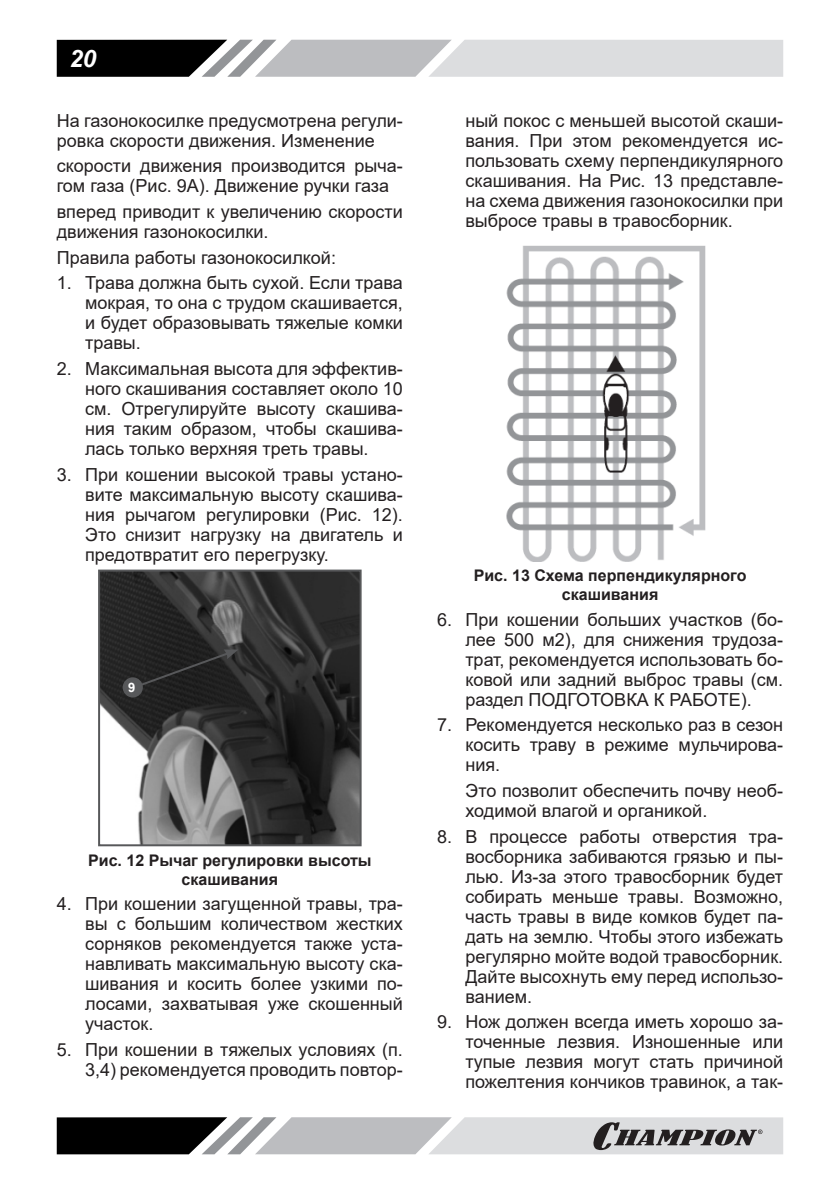
<style>
.page{position:relative;width:840px;height:1191px;background:#fff}
.page>*{position:absolute;margin:0;border:0;box-sizing:border-box;transform-origin:0 0}
.t1{font:italic 700 24px "Arial";color:#fff}
.Текст_список{font:18px/20px "Arial";color:#231f20;text-align:justify}
.Текст_основной{font:18px/20px "Arial";color:#231f20}
.РИСУНОК{font:700 16px/19.2px "Arial";color:#231f20;text-align:center}
.Заголовок_1{font:700 13px "Arial";color:#fff}
</style>
<div class="page">
<svg style="left:57px;top:40px;width:725px;height:37px;background:#a7a8a9"></svg>
<svg style="left:57px;top:1117px;width:725px;height:37px;background:#9c9c9e"></svg>
<img style="left:101px;top:572px;width:257px;height:271px">
<div style="left:98px;top:569px;width:263px;height:277px;border:2px solid #57585a"></div>
<svg style="left:136px;top:649px;width:102px;height:39px;background:#252525"></svg>
<div style="left:123px;top:677px;width:20px;height:20px;background:#57585a;border-radius:50%"></div>
<img style="left:506px;top:245px;width:200px;height:316px">
<h1 class="t1" style="left:70px;top:42px;width:28px">20</h1>
<p class="Текст_основной" style="left:57px;top:110px;width:347px">На газонокосилке предусмотрена регули&shy;ровка скорости движения. Изменение</p>
<p class="Текст_основной" style="left:57px;top:156px;width:347px">скорости движения производится рыча&shy;гом газа (Рис. 9A). Движение ручки газа</p>
<p class="Текст_основной" style="left:57px;top:201px;width:347px">вперед приводит к увеличению скорости движения газонокосилки.</p>
<p class="Текст_основной" style="left:57px;top:247px;width:281px">Правила работы газонокосилкой:</p>
<p class="Текст_список" style="left:85px;top:273px;width:319px;text-indent:-28px">1. Трава должна быть сухой. Если трава мокрая, то она с трудом скашивается, и будет образовывать тяжелые комки травы.</p>
<p class="Текст_список" style="left:85px;top:358px;width:319px;text-indent:-28px">2. Максимальная высота для эффектив&shy;ного скашивания составляет около 10 см. Отрегулируйте высоту скашива&shy;ния таким образом, чтобы скашива&shy;лась только верхняя треть травы.</p>
<p class="Текст_список" style="left:85px;top:464px;width:319px;text-indent:-28px">3. При кошении высокой травы устано&shy;вите максимальную высоту скашива&shy;ния рычагом регулировки (Рис. 12).<br>Это снизит нагрузку на двигатель и предотвратит его перегрузку.</p>
<p class="Заголовок_1" style="left:128px;top:678px;width:9px">9</p>
<p class="РИСУНОК" style="left:88px;top:850px;width:285px">Рис. 12 Рычаг регулировки высоты скашивания</p>
<p class="Текст_список" style="left:85px;top:894px;width:319px;text-indent:-28px">4. При кошении загущенной травы, тра&shy;вы с большим количеством жестких сорняков рекомендуется также уста&shy;навливать максимальную высоту ска&shy;шивания и косить более узкими по&shy;лосами, захватывая уже скошенный участок.</p>
<p class="Текст_список" style="left:57px;top:1039px;width:347px;text-align:right">5. При кошении в тяжелых условиях (п.<br>3,4) рекомендуется проводить повтор-</p>
<p class="Текст_список" style="left:465px;top:110px;width:319px">ный покос с меньшей высотой скаши&shy;вания. При этом рекомендуется ис&shy;пользовать схему перпендикулярного скашивания. На Рис. 13 представле&shy;на схема движения газонокосилки при выбросе травы в травосборник.</p>
<p class="РИСУНОК" style="left:473px;top:565px;width:274px">Рис. 13 Схема перпендикулярного скашивания</p>
<p class="Текст_список" style="left:465px;top:609px;width:319px;text-indent:-28px">6. При кошении больших участков (бо&shy;лее 500 м2), для снижения трудоза&shy;трат, рекомендуется использовать бо&shy;ковой или задний выброс травы (см. раздел ПОДГОТОВКА К РАБОТЕ).</p>
<p class="Текст_список" style="left:465px;top:715px;width:319px;text-indent:-28px">7. Рекомендуется несколько раз в сезон косить траву в режиме мульчирова&shy;ния.</p>
<p class="Текст_список" style="left:465px;top:780px;width:319px">Это позволит обеспечить почву необ&shy;ходимой влагой и органикой.</p>
<p class="Текст_список" style="left:465px;top:826px;width:319px;text-indent:-28px">8. В процессе работы отверстия тра&shy;восборника забиваются грязью и пы&shy;лью. Из-за этого травосборник будет собирать меньше травы. Возможно, часть травы в виде комков будет па&shy;дать на землю. Чтобы этого избежать регулярно мойте водой травосборник.<br>Дайте высохнуть ему перед использо&shy;ванием.</p>
<p class="Текст_список" style="left:465px;top:1012px;width:319px;text-indent:-28px">9. Нож должен всегда иметь хорошо за&shy;точенные лезвия. Изношенные или тупые лезвия могут стать причиной пожелтения кончиков травинок, а так-</p>
</div>
